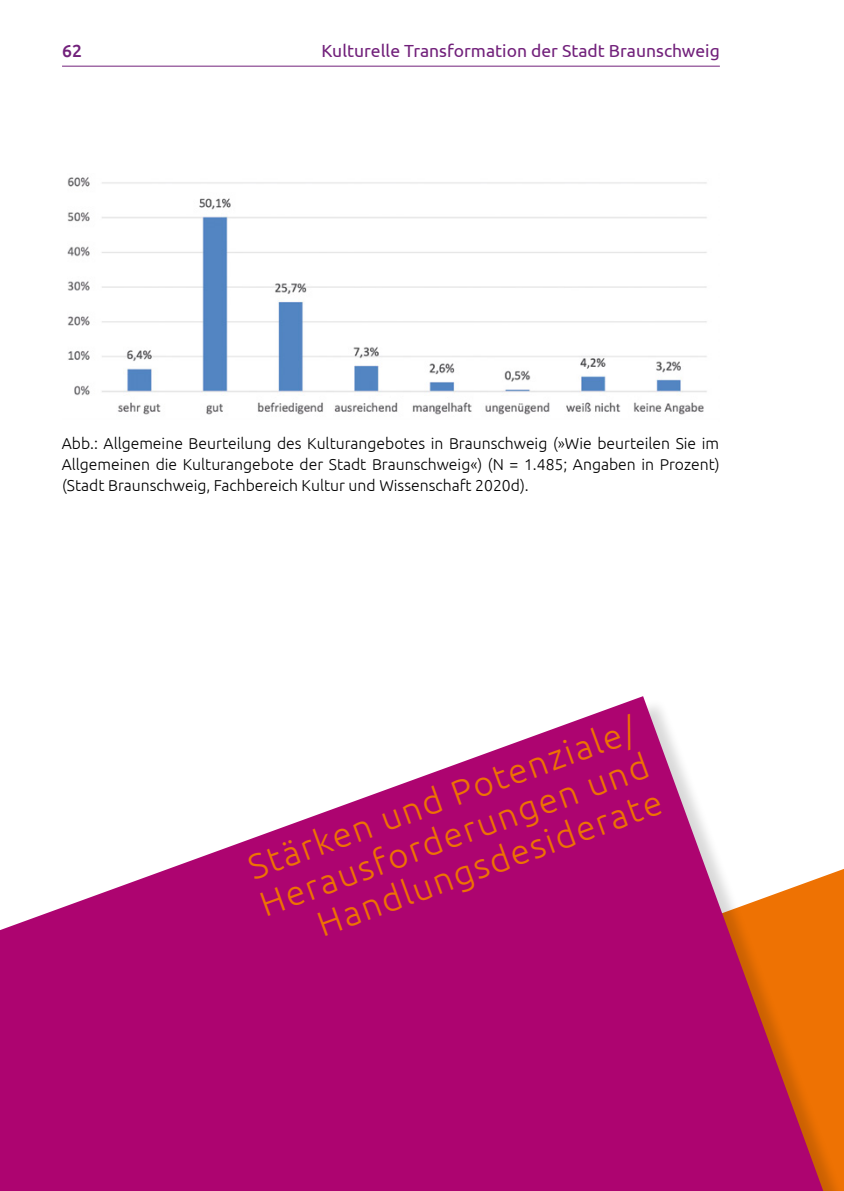
<style>
.page{position:relative;width:844px;height:1191px;background:#fff}
.page>*{position:absolute;margin:0;border:0;box-sizing:border-box;transform-origin:0 0}
.t1{font:300 35px/38.5px "Ubuntu";color:#ee7203;text-align:right}
.t2{font:17.5px "Ubuntu";color:#72217b}
.t3{font:500 17.5px "Ubuntu";color:#72217b}
.t4{font:300 15.75px/21px "Ubuntu";color:#000;text-align:justify}
</style>
<div class="page">
<hr style="left:62px;top:66px;width:657px;height:1px;background:#72217b">
<div style="left:0;top:697px;width:843px;height:494px;background:#000;opacity:.15"></div>
<svg style="left:0;top:696px;width:823px;height:495px;fill:#ad0470"></svg>
<img style="left:67px;top:177px;width:640px;height:238px">
<p class="t3" style="left:62px;top:40px;width:21px">62</p>
<p class="t2" style="left:321px;top:40px;width:400px">Kulturelle Transformation der Stadt Braunschweig</p>
<p class="t4" style="left:62px;top:432px;width:659px">Abb.: Allgemeine Beurteilung des Kulturangebotes in Braunschweig (»Wie beurteilen Sie im Allgemeinen die Kulturangebote der Stadt Braunschweig«) (N = 1.485; Angaben in Prozent) (Stadt Braunschweig, Fachbereich Kultur und Wissenschaft 2020d).</p>
<h1 class="t1" style="left:241px;top:850px;width:412px;rotate:-20deg">Stärken und Potenziale/<br>Herausforderungen und<br>Handlungsdesiderate</h1>
</div>
